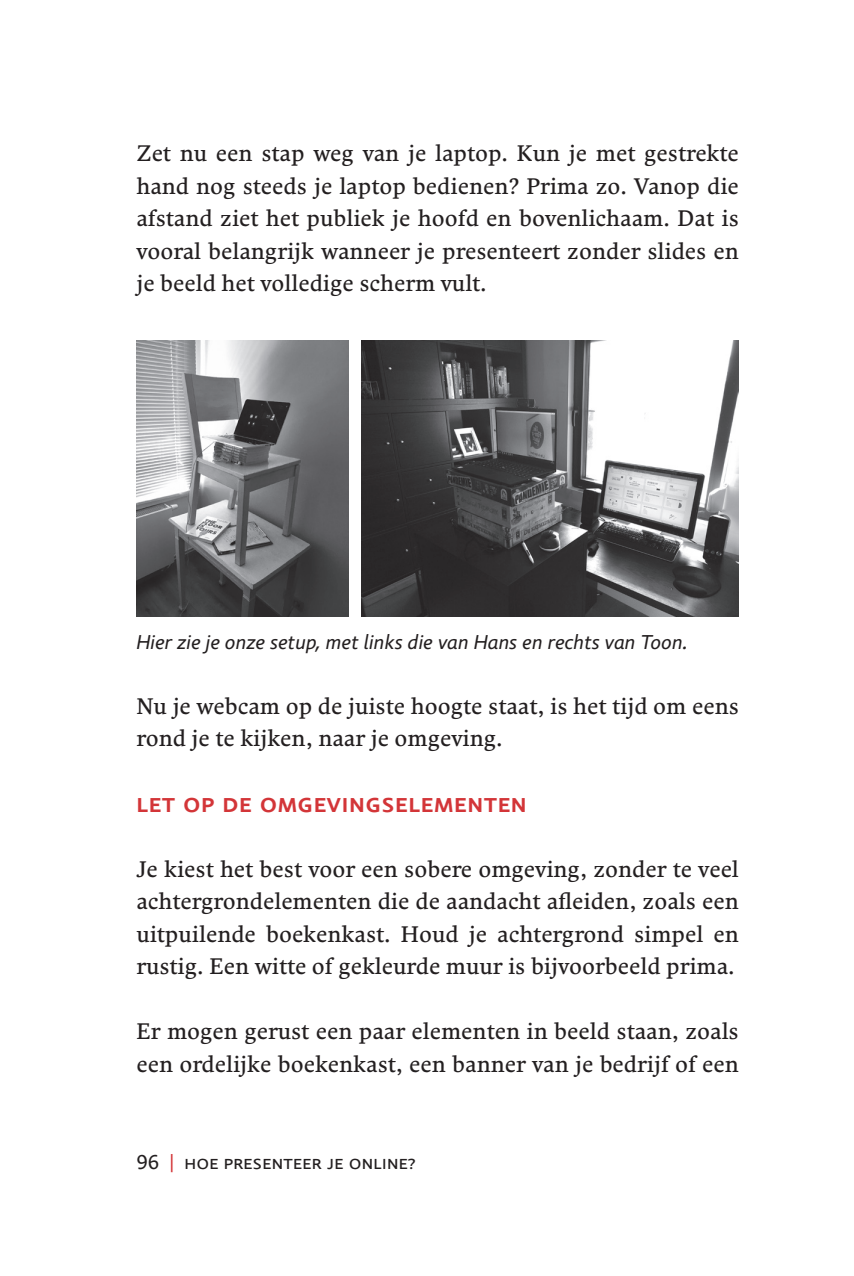
<style>
.page{position:relative;width:854px;height:1276px;background:#fff}
.page>*{position:absolute;margin:0;border:0;box-sizing:border-box;transform-origin:0 0}
.t1{font:500 27.5px "Comenia Sans";letter-spacing:.03em;color:#d33538}
.t2{font:22.5px/32.5px "Comenia Serif";color:#231f20;text-align:justify}
.t3{font:italic 20px "Comenia Sans";color:#231f20}
.t4{font:20px "Comenia Sans";letter-spacing:.02em;color:#231f20}
.s1{color:#d33538}
</style>
<div class="page">
<img style="left:136px;top:340px;width:213px;height:276px">
<img style="left:361px;top:340px;width:378px;height:276px">
<p class="t2" style="left:136px;top:137px;width:604px">Zet nu een stap weg van je laptop. Kun je met gestrekte hand nog steeds je laptop bedienen? Prima zo. Vanop die afstand ziet het publiek je hoofd en bovenlichaam. Dat is vooral belangrijk wanneer je presenteert zonder slides en je beeld het volledige scherm vult.</p>
<p class="t3" style="left:136px;top:629px;width:552px">Hier zie je onze setup, met links die van Hans en rechts van Toon.</p>
<p class="t2" style="left:136px;top:689px;width:604px">Nu je webcam op de juiste hoogte staat, is het tijd om eens rond je te kijken, naar je omgeving.</p>
<p class="t1" style="left:136px;top:784px;width:392px">Let op de omgevingselementen</p>
<p class="t2" style="left:136px;top:852px;width:604px">Je kiest het best voor een sobere omgeving, zonder te veel achtergrondelementen die de aandacht afleiden, zoals een uitpuilende boekenkast. Houd je achtergrond simpel en rustig. Een witte of gekleurde muur is bijvoorbeeld prima.</p>
<p class="t2" style="left:136px;top:1014px;width:604px">Er mogen gerust een paar elementen in beeld staan, zoals een ordelijke boekenkast, een banner van je bedrijf of een</p>
<p class="t4" style="left:136px;top:1149px;width:281px">96 <span class="s1">|</span> hoe presenteer je online?</p>
</div>
